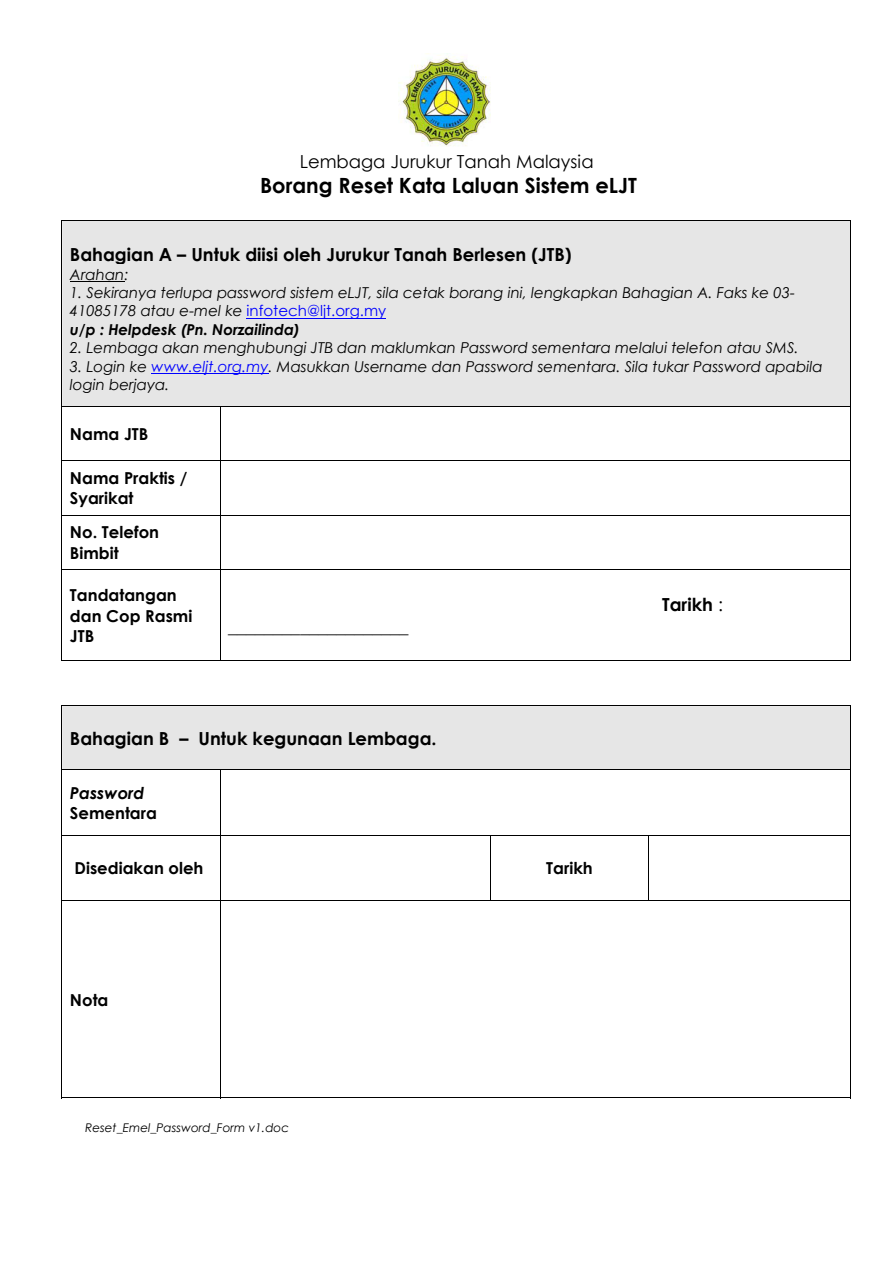
<style>
.page{position:relative;width:893px;height:1263px;background:#fff}
.page>*{position:absolute;margin:0;border:0;box-sizing:border-box;transform-origin:0 0}
.t1{font:700 21px "Century Gothic";color:#000}
.t2{font:700 18px "Century Gothic";color:#000}
.t3{font:18px "Century Gothic";color:#000}
.t4{font:700 16.5px/20.2px "Century Gothic";color:#000}
.t5{font:italic 700 16.5px "Century Gothic";color:#000}
.t6{font:italic 15px/18.5px "Century Gothic";color:#000}
.t7{font:italic 12px "Century Gothic";color:#000}
.s1{font-style:normal;color:#00f}
.s2{font-weight:700}
.s3{color:#00f}
.s4{font-weight:400}
</style>
<div class="page">
<img style="left:398px;top:55px;width:93px;height:91px">
<div style="left:62px;top:221px;width:788px;height:185px;background:#e6e6e6"></div>
<div style="left:70px;top:220px;width:772px;height:22px;background:#e6e6e6"></div>
<div style="left:70px;top:242px;width:772px;height:23px;background:#e6e6e6"></div>
<div style="left:70px;top:265px;width:772px;height:18px;background:#e6e6e6"></div>
<hr style="left:70px;top:281px;width:54px;height:1px;background:#000">
<div style="left:70px;top:283px;width:772px;height:18px;background:#e6e6e6"></div>
<div style="left:70px;top:301px;width:772px;height:19px;background:#e6e6e6"></div>
<hr style="left:247px;top:318px;width:139px;height:1px;background:#00f">
<div style="left:70px;top:320px;width:772px;height:18px;background:#e6e6e6"></div>
<div style="left:70px;top:338px;width:772px;height:18px;background:#e6e6e6"></div>
<div style="left:70px;top:356px;width:772px;height:19px;background:#e6e6e6"></div>
<hr style="left:151px;top:373px;width:117px;height:1px;background:#00f">
<div style="left:70px;top:375px;width:772px;height:18px;background:#e6e6e6"></div>
<div style="left:70px;top:393px;width:772px;height:13px;background:#e6e6e6"></div>
<hr style="left:61px;top:220px;width:789px;height:1px;background:#000">
<hr style="left:61px;top:220px;width:1px;height:186px;background:#000">
<hr style="left:850px;top:220px;width:1px;height:186px;background:#000">
<hr style="left:61px;top:406px;width:159px;height:1px;background:#000">
<hr style="left:220px;top:406px;width:630px;height:1px;background:#000">
<hr style="left:61px;top:407px;width:1px;height:53px;background:#000">
<hr style="left:220px;top:407px;width:1px;height:53px;background:#000">
<hr style="left:850px;top:407px;width:1px;height:53px;background:#000">
<hr style="left:61px;top:460px;width:159px;height:1px;background:#000">
<hr style="left:220px;top:460px;width:630px;height:1px;background:#000">
<hr style="left:61px;top:461px;width:1px;height:54px;background:#000">
<hr style="left:220px;top:461px;width:1px;height:54px;background:#000">
<hr style="left:850px;top:461px;width:1px;height:54px;background:#000">
<hr style="left:61px;top:515px;width:159px;height:1px;background:#000">
<hr style="left:220px;top:515px;width:630px;height:1px;background:#000">
<hr style="left:61px;top:515px;width:1px;height:54px;background:#000">
<hr style="left:220px;top:515px;width:1px;height:54px;background:#000">
<hr style="left:850px;top:515px;width:1px;height:54px;background:#000">
<hr style="left:61px;top:569px;width:159px;height:1px;background:#000">
<hr style="left:220px;top:569px;width:630px;height:1px;background:#000">
<hr style="left:61px;top:570px;width:1px;height:91px;background:#000">
<hr style="left:61px;top:661px;width:159px;height:1px;background:#000">
<hr style="left:220px;top:570px;width:1px;height:91px;background:#000">
<hr style="left:220px;top:661px;width:630px;height:1px;background:#000">
<hr style="left:850px;top:570px;width:1px;height:91px;background:#000">
<div style="left:62px;top:706px;width:788px;height:63px;background:#e6e6e6"></div>
<div style="left:70px;top:727px;width:772px;height:22px;background:#e6e6e6"></div>
<hr style="left:61px;top:705px;width:789px;height:1px;background:#000">
<hr style="left:61px;top:706px;width:1px;height:63px;background:#000">
<hr style="left:850px;top:706px;width:1px;height:63px;background:#000">
<hr style="left:61px;top:769px;width:159px;height:1px;background:#000">
<hr style="left:220px;top:769px;width:630px;height:1px;background:#000">
<hr style="left:61px;top:770px;width:1px;height:65px;background:#000">
<hr style="left:220px;top:770px;width:1px;height:65px;background:#000">
<hr style="left:850px;top:770px;width:1px;height:65px;background:#000">
<hr style="left:61px;top:835px;width:429px;height:1px;background:#000">
<hr style="left:490px;top:835px;width:158px;height:1px;background:#000">
<hr style="left:648px;top:835px;width:202px;height:1px;background:#000">
<hr style="left:61px;top:835px;width:1px;height:65px;background:#000">
<hr style="left:220px;top:835px;width:1px;height:65px;background:#000">
<hr style="left:490px;top:835px;width:1px;height:65px;background:#000">
<hr style="left:648px;top:835px;width:1px;height:65px;background:#000">
<hr style="left:850px;top:835px;width:1px;height:65px;background:#000">
<hr style="left:61px;top:900px;width:429px;height:1px;background:#000">
<hr style="left:490px;top:900px;width:158px;height:1px;background:#000">
<hr style="left:648px;top:900px;width:202px;height:1px;background:#000">
<hr style="left:61px;top:901px;width:1px;height:197px;background:#000">
<hr style="left:61px;top:1098px;width:159px;height:1px;background:#000">
<hr style="left:220px;top:901px;width:1px;height:197px;background:#000">
<hr style="left:220px;top:1098px;width:630px;height:1px;background:#000">
<hr style="left:850px;top:901px;width:1px;height:197px;background:#000">
<p class="t3" style="left:300px;top:149px;width:295px">Lembaga Jurukur Tanah Malaysia</p>
<h1 class="t1" style="left:260px;top:169px;width:378px">Borang Reset Kata Laluan Sistem eLJT</h1>
<p class="t2" style="left:70px;top:240px;width:503px">Bahagian A – Untuk diisi oleh Jurukur Tanah Berlesen (JTB)</p>
<p class="t6" style="left:70px;top:265px;width:60px">Arahan:</p>
<p class="t6" style="left:70px;top:283px;width:726px">1. Sekiranya terlupa password sistem eLJT, sila cetak borang ini, lengkapkan Bahagian A. Faks ke 03-<br>41085178 atau e-mel ke <span class="s1">infotech@ljt.org.my<br></span><span class="s2">u/p : Helpdesk (Pn. Norzailinda)</span></p>
<p class="t6" style="left:70px;top:338px;width:730px">2. Lembaga akan menghubungi JTB dan maklumkan Password sementara melalui telefon atau SMS.</p>
<p class="t6" style="left:70px;top:357px;width:754px">3. Login ke <span class="s3">www.eljt.org.my</span>. Masukkan Username dan Password sementara. Sila tukar Password apabila login berjaya.</p>
<p class="t4" style="left:70px;top:423px;width:80px">Nama JTB</p>
<p class="t4" style="left:70px;top:467px;width:119px">Nama Praktis /<br>Syarikat</p>
<p class="t4" style="left:70px;top:522px;width:91px">No. Telefon<br>Bimbit</p>
<p class="t4" style="left:70px;top:584px;width:124px">Tandatangan dan Cop Rasmi<br>JTB</p>
<p class="t2" style="left:662px;top:591px;width:62px">Tarikh <span class="s4">:</span></p>
<p class="t3" style="left:228px;top:614px;width:181px">____________________</p>
<p class="t2" style="left:70px;top:724px;width:368px">Bahagian B – Untuk kegunaan Lembaga.</p>
<p class="t5" style="left:70px;top:780px;width:76px">Password</p>
<p class="t4" style="left:70px;top:802px;width:88px">Sementara</p>
<p class="t4" style="left:75px;top:857px;width:130px">Disediakan oleh</p>
<p class="t4" style="left:546px;top:857px;width:48px">Tarikh</p>
<p class="t4" style="left:70px;top:989px;width:40px">Nota</p>
<p class="t7" style="left:85px;top:1120px;width:205px">Reset_Emel_Password_Form v1.doc</p>
</div>
